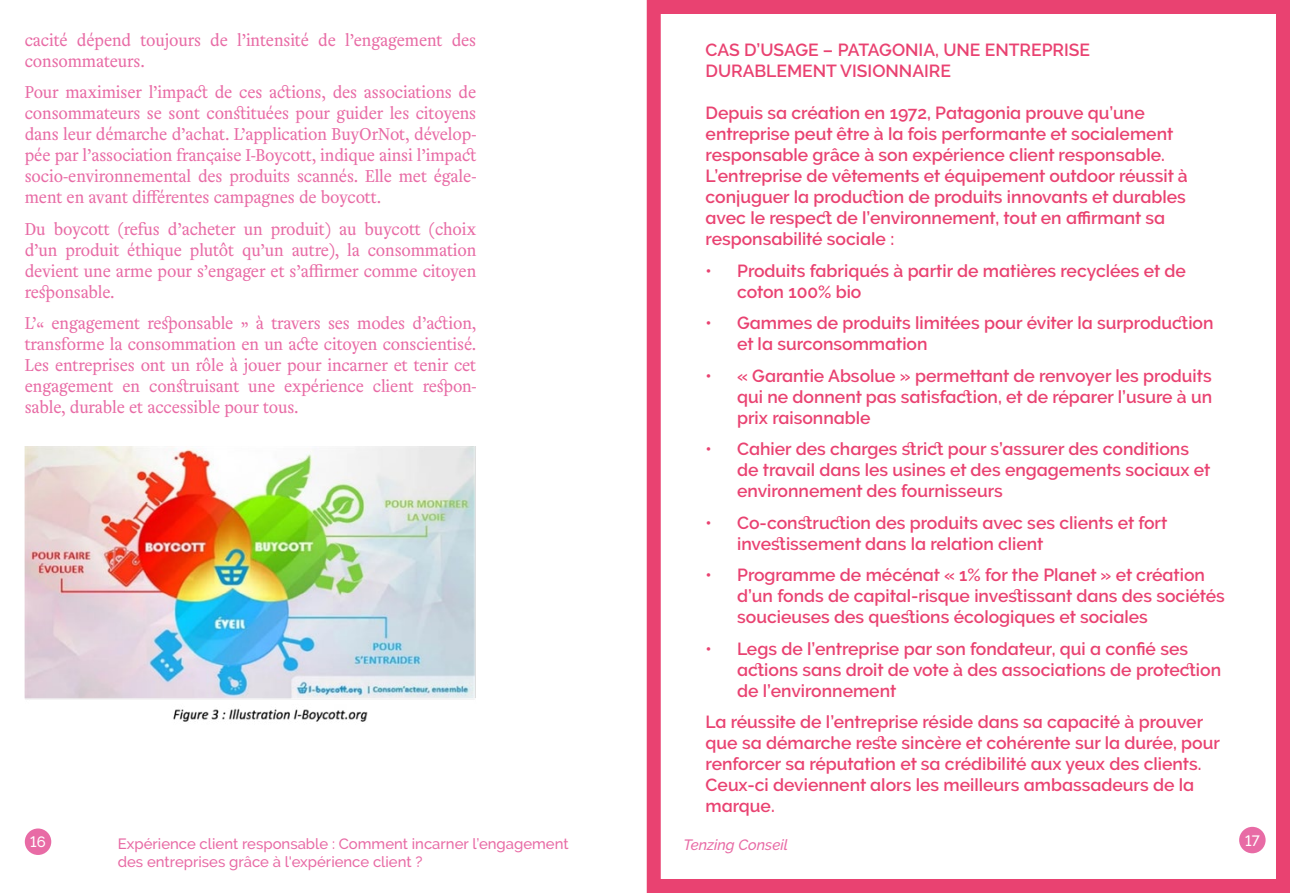
<style>
.page{position:relative;width:1290px;height:893px;background:#fff}
.page>*{position:absolute;margin:0;border:0;box-sizing:border-box;transform-origin:0 0}
.t1{font:17.85px/21px "Helvetius";letter-spacing:-.01em;color:#e86ba5;text-align:justify}
.t2{font:600 17.5px/21px "Raleway";color:#e94271}
.t3{font:500 14.88px "Raleway";color:#e86ba5}
.t4{font:italic 500 14.88px "Raleway";color:#e86ba5}
.t5{font:500 14.88px "Raleway";color:#fff}
</style>
<div class="page">
<div style="left:25px;top:828px;width:26px;height:27px;background:#e86ba5;border-radius:50%"></div>
<div style="left:1239px;top:827px;width:26px;height:26px;background:#e86ba5;border-radius:50%"></div>
<img style="left:25px;top:446px;width:451px;height:276px">
<div style="left:647px;top:0;width:643px;height:893px;border:14px solid #e94271"></div>
<p class="t1" style="left:25px;top:29px;width:453px">cacité dépend toujours de l’intensité de l’engagement des consommateurs.</p>
<p class="t1" style="left:25px;top:82px;width:453px">Pour maximiser l’impact de ces actions, des associations de consommateurs se sont constituées pour guider les citoyens dans leur démarche d’achat. L’application BuyOrNot, dévelop&shy;pée par l’association française I-Boycott, indique ainsi l’impact socio-environnemental des produits scannés. Elle met égale&shy;ment en avant différentes campagnes de boycott.</p>
<p class="t1" style="left:25px;top:218px;width:453px">Du boycott (refus d’acheter un produit) au buycott (choix d’un produit éthique plutôt qu’un autre), la consommation devient une arme pour s’engager et s’affirmer comme citoyen responsable.</p>
<p class="t1" style="left:25px;top:313px;width:453px">L’« engagement responsable » à travers ses modes d’action, transforme la consommation en un acte citoyen conscientisé.<br>Les entreprises ont un rôle à jouer pour incarner et tenir cet engagement en construisant une expérience client respon&shy;sable, durable et accessible pour tous.</p>
<p class="t2" style="left:705px;top:40px;width:386px">CAS D’USAGE – PATAGONIA, UNE ENTREPRISE<br>DURABLEMENT VISIONNAIRE</p>
<p class="t2" style="left:705px;top:103px;width:484px">Depuis sa création en 1972, Patagonia prouve qu’une entreprise peut être à la fois performante et socialement responsable grâce à son expérience client responsable.<br>L’entreprise de vêtements et équipement outdoor réussit à conjuguer la production de produits innovants et durables avec le respect de l’environnement, tout en affirmant sa responsabilité sociale :</p>
<p class="t2" style="left:737px;top:260px;width:450px;text-indent:-32px">• Produits fabriqués à partir de matières recyclées et de coton 100% bio</p>
<p class="t2" style="left:737px;top:313px;width:478px;text-indent:-32px">• Gammes de produits limitées pour éviter la surproduction et la surconsommation</p>
<p class="t2" style="left:737px;top:365px;width:477px;text-align:justify;text-indent:-32px">• « Garantie Absolue » permettant de renvoyer les produits qui ne donnent pas satisfaction, et de réparer l’usure à un prix raisonnable</p>
<p class="t2" style="left:737px;top:439px;width:475px;text-indent:-32px">• Cahier des charges strict pour s’assurer des conditions de travail dans les usines et des engagements sociaux et environnement des fournisseurs</p>
<p class="t2" style="left:737px;top:512px;width:432px;text-indent:-32px">• Co-construction des produits avec ses clients et fort investissement dans la relation client</p>
<p class="t2" style="left:737px;top:565px;width:489px;text-indent:-32px">• Programme de mécénat « 1% for the Planet » et création d’un fonds de capital-risque investissant dans des sociétés soucieuses des questions écologiques et sociales</p>
<p class="t2" style="left:737px;top:638px;width:486px;text-indent:-32px">• Legs de l’entreprise par son fondateur, qui a confié ses actions sans droit de vote à des associations de protection de l’environnement</p>
<p class="t2" style="left:705px;top:712px;width:516px">La réussite de l’entreprise réside dans sa capacité à prouver que sa démarche reste sincère et cohérente sur la durée, pour renforcer sa réputation et sa crédibilité aux yeux des clients.<br>Ceux-ci deviennent alors les meilleurs ambassadeurs de la marque.</p>
<p class="t5" style="left:30px;top:834px;width:17px">16</p>
<p class="t3" style="left:118px;top:835px;width:452px">Expérience client responsable : Comment incarner l’engagement</p>
<p class="t4" style="left:683px;top:836px;width:106px">Tenzing Conseil</p>
<p class="t5" style="left:1245px;top:832px;width:16px">17</p>
<p class="t3" style="left:118px;top:853px;width:306px">des entreprises grâce à l'expérience client ?</p>
</div>
